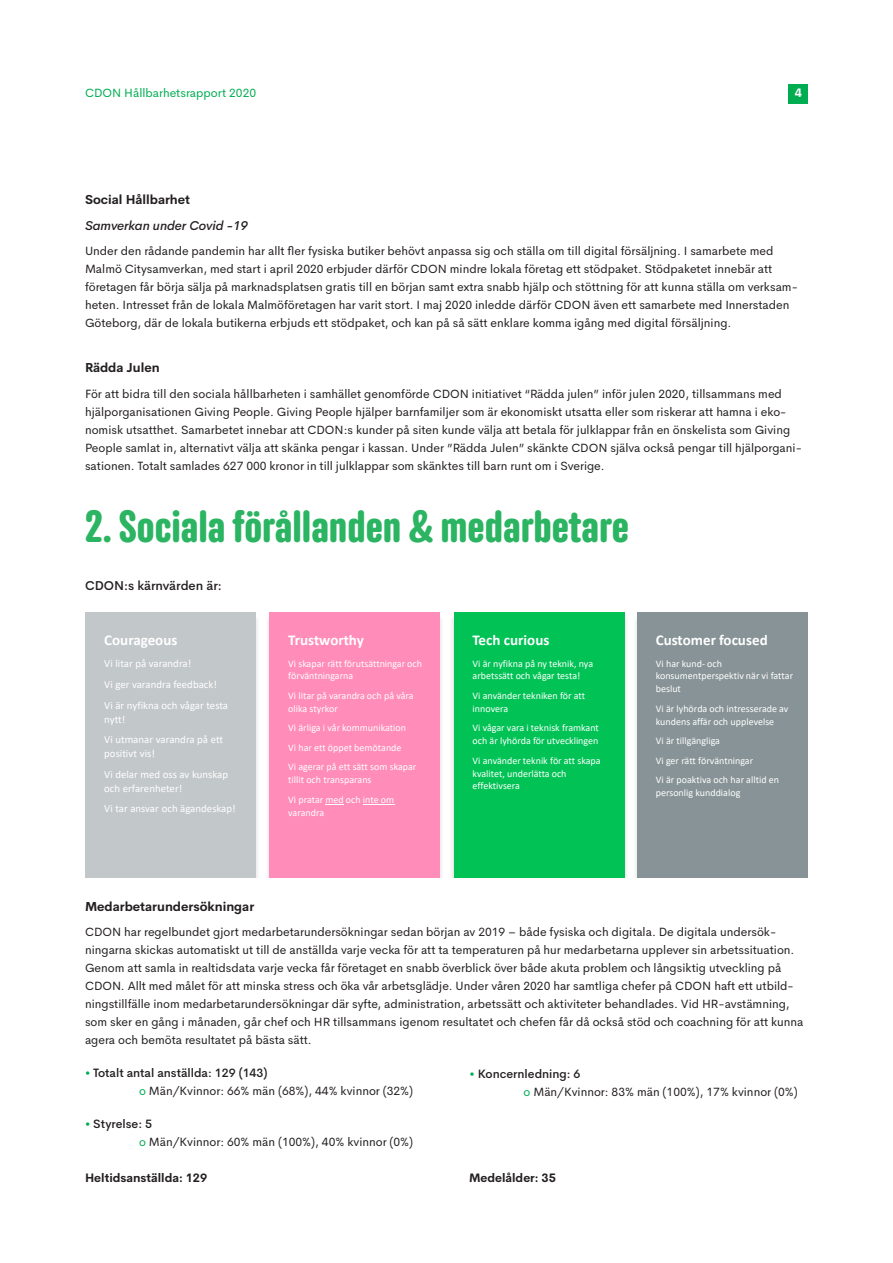
<style>
.page{position:relative;width:893px;height:1263px;background:#fff}
.page>*{position:absolute;margin:0;border:0;box-sizing:border-box;transform-origin:0 0}
.t1{font:600 45px "Anchor";color:#2bb461}
.t2{font:700 15px "Calibri";color:#fff}
.t3{font:700 12.75px "Cerebri Sans Pro";color:#231f20}
.t4{font:italic 500 12.75px "Cerebri Sans Pro";color:#231f20}
.t5{font:500 12.75px "Cerebri Sans Pro";color:#231f20}
.t6{font:12px/18px "Cerebri Sans Pro";color:#231f20}
.t7{font:500 12px "Cerebri Sans Pro";color:#231f20}
.t8{font:700 12px "Cerebri Sans Pro";color:#231f20}
.t9{font:12px "Cerebri Sans Pro";color:#00ae51}
.t10{font:700 12px "Cerebri Sans Pro";color:#fff}
.t11{font:10.8px/20.5px "Calibri";color:#fff}
.t12{font:10.05px/12.8px "Calibri";color:#fff}
.s1{color:#00ae51}
</style>
<div class="page">
<div style="left:789px;top:84px;width:19px;height:19px;background:#00ae51"></div>
<img style="left:256px;top:612px;width:381px;height:266px">
<div style="left:85px;top:612px;width:171px;height:266px;background:#c2c7c9"></div>
<div style="left:269px;top:612px;width:171px;height:266px;background:#ff8cb9"></div>
<svg style="left:325px;top:804px;width:19px;height:1px"></svg>
<hr style="left:363px;top:804px;width:31px;height:1px;background:#fff">
<div style="left:454px;top:612px;width:170px;height:266px;background:#01c355"></div>
<div style="left:637px;top:612px;width:171px;height:266px;background:#879396"></div>
<p class="t9" style="left:85px;top:83px;width:173px">CDON Hållbarhetsrapport 2020</p>
<p class="t10" style="left:795px;top:83px;width:9px">4</p>
<p class="t3" style="left:85px;top:189px;width:107px">Social Hållbarhet</p>
<p class="t4" style="left:85px;top:215px;width:164px">Samverkan under Covid -19</p>
<p class="t6" style="left:85px;top:241px;width:714px">Under den rådande pandemin har allt fler fysiska butiker behövt anpassa sig och ställa om till digital försäljning. I samarbete med Malmö Citysamverkan, med start i april 2020 erbjuder därför CDON mindre lokala företag ett stödpaket. Stödpaketet innebär att företagen får börja sälja på marknadsplatsen gratis till en början samt extra snabb hjälp och stöttning för att kunna ställa om verksam&shy;heten. Intresset från de lokala Malmöföretagen har varit stort. I maj 2020 inledde därför CDON även ett samarbete med Innerstaden Göteborg, där de lokala butikerna erbjuds ett stödpaket, och kan på så sätt enklare komma igång med digital försäljning.</p>
<p class="t3" style="left:85px;top:357px;width:76px">Rädda Julen</p>
<p class="t6" style="left:85px;top:383px;width:718px">För att bidra till den sociala hållbarheten i samhället genomförde CDON initiativet “Rädda julen” inför julen 2020, tillsammans med hjälporganisationen Giving People. Giving People hjälper barnfamiljer som är ekonomiskt utsatta eller som riskerar att hamna i eko&shy;nomisk utsatthet. Samarbetet innebar att CDON:s kunder på siten kunde välja att betala för julklappar från en önskelista som Giving People samlat in, alternativt välja att skänka pengar i kassan. Under ”Rädda Julen” skänkte CDON själva också pengar till hjälporgani&shy;sationen. Totalt samlades 627 000 kronor in till julklappar som skänktes till barn runt om i Sverige.</p>
<p class="t1" style="left:85px;top:500px;width:545px">2. Sociala förållanden &amp; medarbetare</p>
<p class="t5" style="left:85px;top:575px;width:138px">CDON:s kärnvärden är:</p>
<p class="t2" style="left:104px;top:631px;width:75px">Courageous</p>
<p class="t11" style="left:104px;top:653px;width:125px">Vi litar på varandra!<br>Vi ger varandra feedback!<br>Vi är nyfikna och vågar testa</p>
<p class="t11" style="left:104px;top:708px;width:120px">nytt!<br>Vi utmanar varandra på ett</p>
<p class="t11" style="left:104px;top:743px;width:125px">positivt vis!<br>Vi delar med oss av kunskap</p>
<p class="t11" style="left:104px;top:777px;width:133px">och erfarenheter!<br>Vi tar ansvar och ägandeskap!</p>
<p class="t2" style="left:288px;top:631px;width:77px">Trustworthy</p>
<p class="t12" style="left:288px;top:657px;width:135px">Vi skapar rätt förutsättningar och förväntningarna</p>
<p class="t12" style="left:288px;top:689px;width:127px">Vi litar på varandra och på våra olika styrkor</p>
<p class="t12" style="left:288px;top:718px;width:130px;line-height:19.5px">Vi ärliga i vår kommunikation<br>Vi har ett öppet bemötande<br>Vi agerar på ett sätt som skapar</p>
<p class="t12" style="left:288px;top:770px;width:107px;line-height:19.5px">tillit och transparans<br>Vi pratar med och inte om</p>
<p class="t12" style="left:288px;top:806px;width:37px">varandra</p>
<p class="t2" style="left:473px;top:631px;width:78px">Tech curious</p>
<p class="t12" style="left:473px;top:657px;width:122px">Vi är nyfikna på ny teknik, nya arbetssätt och vågar testa!</p>
<p class="t12" style="left:473px;top:689px;width:114px">Vi använder tekniken för att innovera</p>
<p class="t12" style="left:473px;top:721px;width:128px">Vi vågar vara i teknisk framkant och är lyhörda för utvecklingen</p>
<p class="t12" style="left:473px;top:754px;width:130px">Vi använder teknik för att skapa kvalitet, underlätta och effektivsera</p>
<p class="t2" style="left:656px;top:631px;width:113px">Customer focused</p>
<p class="t12" style="left:656px;top:657px;width:139px">Vi har kund- och konsumentperspektiv när vi fattar beslut</p>
<p class="t12" style="left:656px;top:702px;width:134px">Vi är lyhörda och intresserade av kundens affär och upplevelse</p>
<p class="t12" style="left:656px;top:731px;width:125px;line-height:19.5px">Vi är tillgängliga<br>Vi ger rätt förväntningar<br>Vi är poaktiva och har alltid en</p>
<p class="t12" style="left:656px;top:786px;width:86px">personlig kunddialog</p>
<p class="t3" style="left:85px;top:896px;width:171px">Medarbetarundersökningar</p>
<p class="t6" style="left:85px;top:922px;width:720px">CDON har regelbundet gjort medarbetarundersökningar sedan början av 2019 – både fysiska och digitala. De digitala undersök&shy;ningarna skickas automatiskt ut till de anställda varje vecka för att ta temperaturen på hur medarbetarna upplever sin arbetssituation.<br>Genom att samla in realtidsdata varje vecka får företaget en snabb överblick över både akuta problem och långsiktig utveckling på CDON. Allt med målet för att minska stress och öka vår arbetsglädje. Under våren 2020 har samtliga chefer på CDON haft ett utbild&shy;ningstillfälle inom medarbetarundersökningar där syfte, administration, arbetssätt och aktiviteter behandlades. Vid HR-avstämning, som sker en gång i månaden, går chef och HR tillsammans igenom resultatet och chefen får då också stöd och coachning för att kunna agera och bemöta resultatet på bästa sätt.</p>
<p class="t7" style="left:85px;top:1063px;width:184px"><span class="s1">•</span> Totalt antal anställda: 129 (143)</p>
<p class="t6" style="left:139px;top:1081px;width:276px"><span class="s1">o</span> Män/Kvinnor: 66% män (68%), 44% kvinnor (32%)</p>
<p class="t7" style="left:85px;top:1114px;width:68px"><span class="s1">•</span> Styrelse: 5</p>
<p class="t6" style="left:139px;top:1132px;width:276px"><span class="s1">o</span> Män/Kvinnor: 60% män (100%), 40% kvinnor (0%)</p>
<p class="t8" style="left:85px;top:1168px;width:124px">Heltidsanställda: 129</p>
<p class="t8" style="left:469px;top:1168px;width:88px">Medelålder: 35</p>
<p class="t7" style="left:470px;top:1064px;width:112px"><span class="s1">•</span> Koncernledning: 6</p>
<p class="t6" style="left:524px;top:1082px;width:276px"><span class="s1">o</span> Män/Kvinnor: 83% män (100%), 17% kvinnor (0%)</p>
</div>
